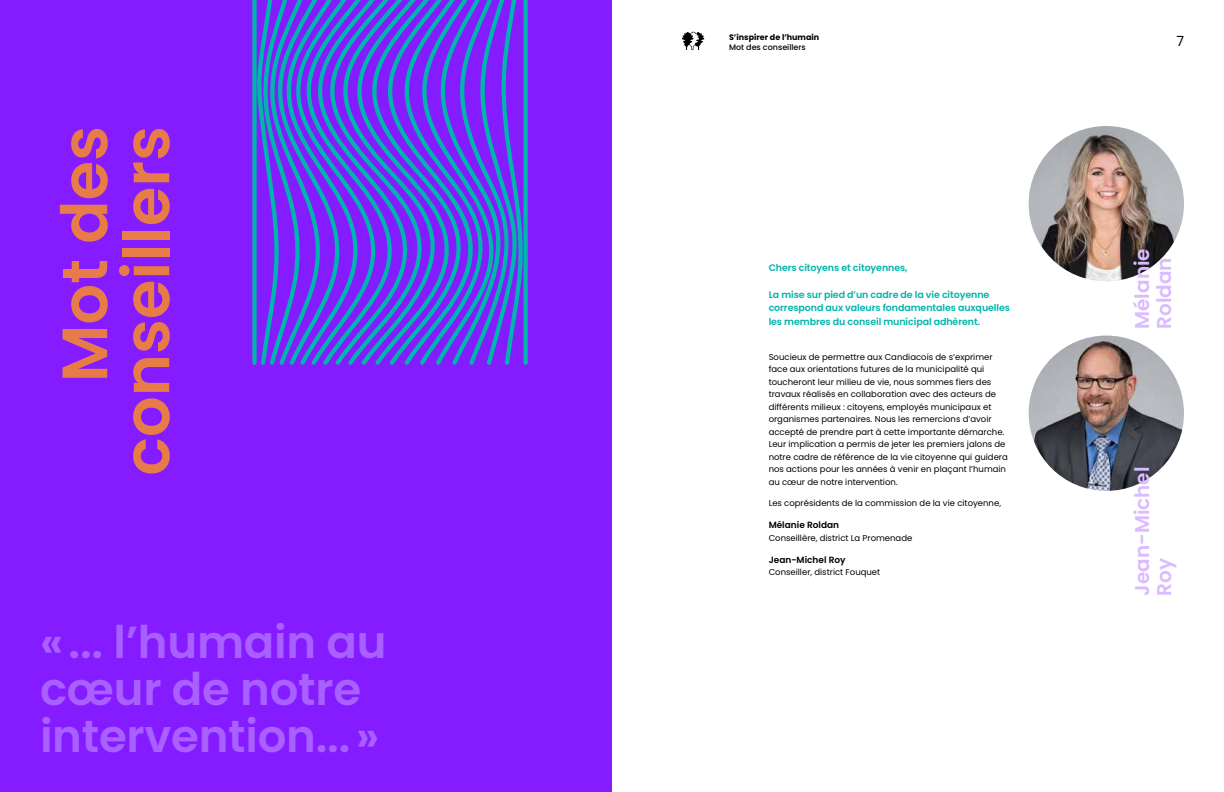
<style>
.page{position:relative;width:1224px;height:792px;background:#fff}
.page>*{position:absolute;margin:0;border:0;box-sizing:border-box;transform-origin:0 0}
.t1{font:600 64px/62px "Poppins";color:#e77c48;text-align:right}
.t2{font:600 45px/47px "Poppins";letter-spacing:-.005em;color:#a960ff}
.t3{font:600 20px/22px "Poppins";color:#dabbff}
.t4{font:14px "Poppins";color:#000}
.t5{font:600 9.5px/13.5px "Poppins";letter-spacing:-.01em;color:#00b5ac}
.t6{font:600 9px "Poppins";color:#000}
.t7{font:8.5px/12.5px "Poppins";color:#000}
.t8{font:700 8px "Poppins";color:#000}
.t9{font:500 8px "Poppins";color:#000}
</style>
<div class="page">
<svg style="left:682px;top:32px;width:22px;height:18px"></svg>
<div style="left:0;top:0;width:612px;height:792px;background:#841cff"></div>
<img style="left:1029px;top:126px;width:155px;height:155px;border-radius:78px">
<img style="left:1029px;top:336px;width:155px;height:155px;border-radius:78px">
<svg style="left:252px;top:0;width:43px;height:365px"></svg>
<svg style="left:295px;top:0;width:10px;height:365px"></svg>
<svg style="left:305px;top:0;width:13px;height:365px"></svg>
<svg style="left:318px;top:0;width:14px;height:365px"></svg>
<svg style="left:332px;top:0;width:14px;height:365px"></svg>
<svg style="left:346px;top:0;width:15px;height:365px"></svg>
<svg style="left:361px;top:0;width:16px;height:365px"></svg>
<svg style="left:377px;top:0;width:18px;height:365px"></svg>
<svg style="left:395px;top:0;width:19px;height:365px"></svg>
<svg style="left:414px;top:0;width:114px;height:365px"></svg>
<h1 class="t1" style="left:54px;top:476px;width:351px;rotate:-90deg">Mot des conseillers</h1>
<h2 class="t2" style="left:40px;top:619px;width:348px">«... l’humain au cœur de notre intervention...»</h2>
<p class="t8" style="left:729px;top:33px;width:92px">S’inspirer de l’humain</p>
<p class="t9" style="left:729px;top:43px;width:78px">Mot des conseillers</p>
<p class="t5" style="left:769px;top:261px;width:141px">Chers citoyens et citoyennes,</p>
<p class="t5" style="left:769px;top:288px;width:243px">La mise sur pied d’un cadre de la vie citoyenne correspond aux valeurs fondamentales auxquelles les membres du conseil municipal adhèrent.</p>
<p class="t7" style="left:769px;top:351px;width:241px">Soucieux de permettre aux Candiacois de s’exprimer face aux orientations futures de la municipalité qui toucheront leur milieu de vie, nous sommes fiers des travaux réalisés en collaboration avec des acteurs de différents milieux : citoyens, employés municipaux et organismes partenaires. Nous les remercions d’avoir accepté de prendre part à cette importante démarche.<br>Leur implication a permis de jeter les premiers jalons de notre cadre de référence de la vie citoyenne qui guidera nos actions pour les années à venir en plaçant l’humain au cœur de notre intervention.</p>
<p class="t7" style="left:769px;top:497px;width:234px">Les coprésidents de la commission de la vie citoyenne,</p>
<p class="t6" style="left:769px;top:520px;width:72px">Mélanie Roldan</p>
<p class="t7" style="left:769px;top:532px;width:145px">Conseillère, district La Promenade</p>
<p class="t6" style="left:769px;top:554px;width:79px">Jean-Michel Roy</p>
<p class="t7" style="left:769px;top:566px;width:113px">Conseiller, district Fouquet</p>
<h3 class="t4" style="left:1176px;top:33px;width:9px">7</h3>
<h3 class="t3" style="left:1131px;top:329px;width:82px;rotate:-90deg">Mélanie<br>Roldan</h3>
<h3 class="t3" style="left:1131px;top:596px;width:130px;rotate:-90deg">Jean-Michel<br>Roy</h3>
</div>
